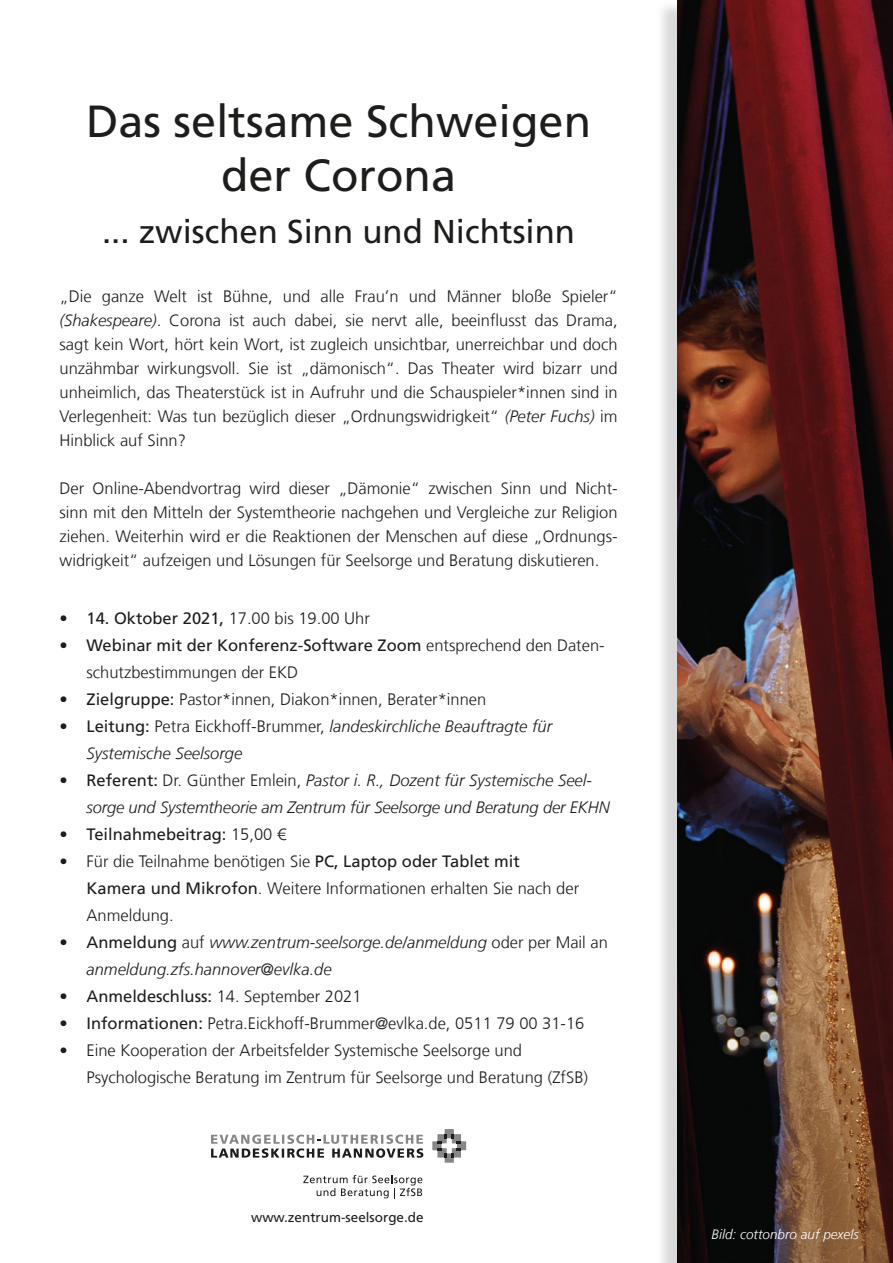
<style>
.page{position:relative;width:893px;height:1263px;background:#fff}
.page>*{position:absolute;margin:0;border:0;box-sizing:border-box;transform-origin:0 0}
.t1{font:45px/54px "Frutiger LT Com";color:#1d1d1b;text-align:center}
.t2{font:33px "Frutiger LT Com";color:#1d1d1b}
.t3{font:300 16.5px/24px "Frutiger LT Com";color:#1d1d1b}
.t4{font:italic 300 16.5px/27px "Frutiger LT Com";color:#1d1d1b}
.t5{font:16.5px "Frutiger LT Com";color:#1d1d1b}
.t6{font:13.5px "Frutiger LT Com";color:#1d1d1b}
.t7{font:italic 300 13.5px "Frutiger LT Com";color:#fff}
.s1{font-style:italic}
.s2{font-weight:300}
.s3{font-weight:400}
.s4{font-weight:400;font-style:normal}
.s5{font-style:normal}
</style>
<div class="page">
<svg style="left:303px;top:1175px;width:119px;height:24px"></svg>
<svg style="left:211px;top:1134px;width:212px;height:24px"></svg>
<svg style="left:432px;top:1129px;width:34px;height:34px"></svg>
<img style="left:677px;top:0;width:216px;height:1263px">
<h1 class="t1" style="left:86px;top:94px;width:507px">Das seltsame Schweigen der Corona</h1>
<h2 class="t2" style="left:102px;top:213px;width:475px">... zwischen Sinn und Nichtsinn</h2>
<p class="t3" style="left:60px;top:285px;width:560px;text-align:justify">„Die ganze Welt ist Bühne, und alle Frau’n und Männer bloße Spieler“ <span class="s1">(Shakespeare)</span>. Corona ist auch dabei, sie nervt alle, beeinflusst das Drama, sagt kein Wort, hört kein Wort, ist zugleich unsichtbar, unerreichbar und doch unzähmbar wirkungsvoll. Sie ist „dämonisch“. Das Theater wird bizarr und unheimlich, das Theaterstück ist in Aufruhr und die Schauspieler*innen sind in Verlegenheit: Was tun bezüglich dieser „Ordnungswidrigkeit“ <span class="s1">(Peter Fuchs)</span> im Hinblick auf Sinn?</p>
<p class="t3" style="left:60px;top:477px;width:560px;text-align:justify">Der Online-Abendvortrag wird dieser „Dämonie“ zwischen Sinn und Nicht&shy;sinn mit den Mitteln der Systemtheorie nachgehen und Vergleiche zur Religion ziehen. Weiterhin wird er die Reaktionen der Menschen auf diese „Ordnungs&shy;widrigkeit“ aufzeigen und Lösungen für Seelsorge und Beratung diskutieren.</p>
<p class="t5" style="left:60px;top:608px;width:312px">• 14. Oktober 2021, <span class="s2">17.00 bis 19.00 Uhr</span></p>
<p class="t3" style="left:87px;top:632px;width:520px;line-height:27px;text-indent:-27px"><span class="s3">• Webinar mit der Konferenz-Software Zoom</span> entsprechend den Daten&shy;schutzbestimmungen der EKD</p>
<p class="t3" style="left:60px;top:687px;width:428px"><span class="s3">• Zielgruppe:</span> Pastor*innen, Diakon*innen, Berater*innen</p>
<p class="t4" style="left:87px;top:712px;width:467px;text-indent:-27px"><span class="s4">• Leitung:</span> <span class="s5">Petra Eickhoff-Brummer,</span> landeskirchliche Beauftragte für<br>Systemische Seelsorge</p>
<p class="t4" style="left:87px;top:766px;width:525px;text-indent:-27px"><span class="s4">• Referent:</span> <span class="s5">Dr. Günther Emlein,</span> Pastor i. R., Dozent für Systemische Seel&shy;sorge und Systemtheorie am Zentrum für Seelsorge und Beratung der EKHN</p>
<p class="t5" style="left:60px;top:824px;width:228px">• Teilnahmebeitrag: <span class="s2">15,00 €</span></p>
<p class="t3" style="left:87px;top:848px;width:494px;line-height:27px;text-indent:-27px">• Für die Teilnahme benötigen Sie <span class="s3">PC, Laptop oder Tablet mit<br>Kamera und Mikrofon</span>. Weitere Informationen erhalten Sie nach der<br>Anmeldung.</p>
<p class="t4" style="left:87px;top:928px;width:523px;text-indent:-27px"><span class="s4">• Anmeldung</span> <span class="s5">auf</span> www.zentrum-seelsorge.de/anmeldung <span class="s5">oder per Mail an </span>anmeldung.zfs.hannover@evlka.de</p>
<p class="t5" style="left:60px;top:986px;width:304px">• Anmeldeschluss: <span class="s2">14. September 2021</span></p>
<p class="t3" style="left:60px;top:1011px;width:526px"><span class="s3">• Informationen:</span> Petra.Eickhoff-Brummer@evlka.de, 0511 79 00 31-16</p>
<p class="t3" style="left:87px;top:1036px;width:503px;line-height:27px;text-indent:-27px">• Eine Kooperation der Arbeitsfelder Systemische Seelsorge und<br>Psychologische Beratung im Zentrum für Seelsorge und Beratung (ZfSB)</p>
<p class="t6" style="left:251px;top:1209px;width:174px">www.zentrum-seelsorge.de</p>
<p class="t7" style="left:712px;top:1226px;width:149px">Bild: cottonbro auf pexels</p>
</div>
